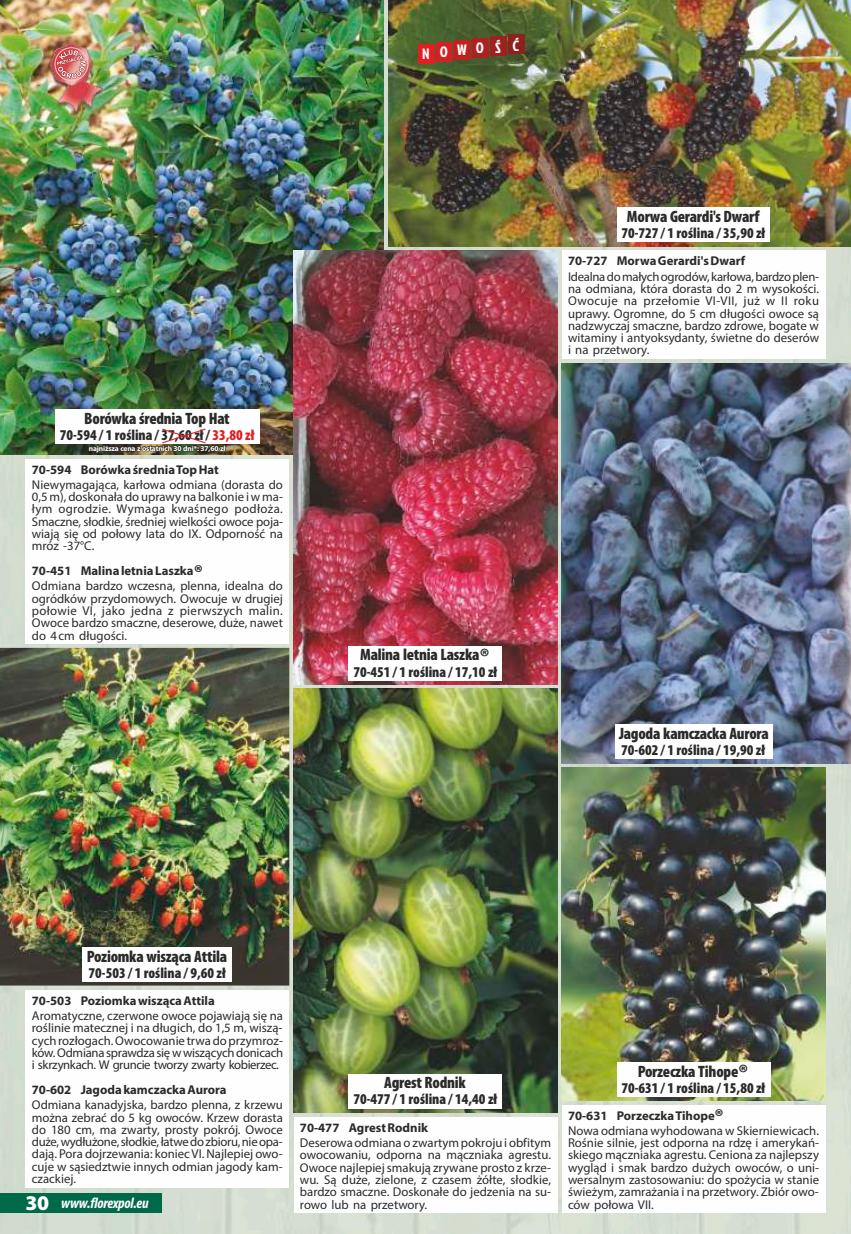
<style>
.page{position:relative;width:851px;height:1234px;background:#fff}
.page>*{position:absolute;margin:0;border:0;box-sizing:border-box;transform-origin:0 0}
.t1{font:700 20.25px "Myriad Pro";color:#2a2a29}
.t2{font:900 condensed 16.5px "Myriad Pro";letter-spacing:-.015em;color:#2a2a29}
.t3{font:900 condensed 15px "Myriad Pro";color:#2a2a29}
.t4{font:italic 700 condensed 15px "Myriad Pro";letter-spacing:-.015em;color:#fefefe}
.t5{font:15px "Jockey One";letter-spacing:.68em;color:#fefefe}
.t6{font:12.75px/12.3px "Myriad Pro";color:#2a2a29;text-align:justify}
.t7{font:700 12.75px "Myriad Pro";color:#2a2a29}
.t8{font:700 7.5px "Myriad Pro";letter-spacing:-.02em;color:#fefefe}
.s1{color:#e21e23}
.s2{font-weight:700;font-stretch:normal;font-size:22.5px}
.s3{font-weight:900;font-style:normal;font-stretch:normal;font-size:21px}
</style>
<div class="page">
<img style="left:0;top:0;width:850px;height:1233px">
<div style="left:561px;top:250px;width:264px;height:109px;background:#fefefe"></div>
<img style="left:0;top:647px;width:289px;height:338px">
<div style="left:83px;top:947px;width:149px;height:34px;background:#fefefe"></div>
<div style="left:0;top:1193px;width:161px;height:19px;background:#006947"></div>
<img style="left:561px;top:767px;width:264px;height:333px">
<div style="left:617px;top:1062px;width:153px;height:34px;background:#fefefe"></div>
<img style="left:388px;top:0;width:462px;height:246px">
<div style="left:617px;top:208px;width:152px;height:34px;background:#fefefe"></div>
<img style="left:0;top:0;width:383px;height:454px">
<div style="left:55px;top:409px;width:204px;height:34px;background:#fefefe"></div>
<div style="left:561px;top:1104px;width:264px;height:108px;background:#fefefe"></div>
<img style="left:293px;top:250px;width:264px;height:434px">
<div style="left:349px;top:646px;width:153px;height:34px;background:#fefefe"></div>
<div style="left:26px;top:458px;width:263px;height:185px;background:#fefefe"></div>
<img style="left:293px;top:688px;width:264px;height:424px">
<div style="left:349px;top:1073px;width:153px;height:34px;background:#fefefe"></div>
<div style="left:26px;top:989px;width:263px;height:197px;background:#fefefe"></div>
<div style="left:293px;top:1116px;width:264px;height:96px;background:#fefefe"></div>
<img style="left:561px;top:363px;width:289px;height:400px">
<div style="left:614px;top:724px;width:158px;height:34px;background:#fefefe"></div>
<div style="left:418px;top:44px;width:16px;height:20px;background:#e21e23"></div>
<div style="left:472px;top:38px;width:16px;height:20px;background:#ad2120"></div>
<div style="left:507px;top:34px;width:17px;height:20px;background:#8c211d"></div>
<div style="left:436px;top:42px;width:16px;height:20px;background:#d22023"></div>
<div style="left:489px;top:36px;width:17px;height:20px;background:#9c211f"></div>
<div style="left:454px;top:40px;width:16px;height:20px;background:#c12021"></div>
<svg style="left:161px;top:428px;width:45px;height:16px"></svg>
<img style="left:49px;top:42px;width:54px;height:75px">
<div style="left:55px;top:47px;width:33px;height:34px;border:1px solid #f2c9c3;border-radius:50%"></div>
<svg style="left:56px;top:49px;width:32px;height:31px"></svg>
<p class="t2" style="left:84px;top:411px;width:147px">Borówka średnia Top Hat</p>
<p class="t3" style="left:60px;top:429px;width:196px">70-594 / 1 roślina / 37,60 zł / <span class="s1">33,80 zł</span></p>
<p class="t8" style="left:89px;top:445px;width:138px">najniższa cena z ostatnich 30 dni*: 37,60 zł</p>
<p class="t7" style="left:32px;top:464px;width:188px">70-594 Borówka średnia Top Hat</p>
<p class="t6" style="left:32px;top:479px;width:252px">Niewymagająca, karłowa odmiana (dorasta do 0,5 m), doskonała do uprawy na balkonie i w ma&shy;łym ogrodzie. Wymaga kwaśnego podłoża.<br>Smaczne, słodkie, średniej wielkości owoce poja&shy;wiają się od połowy lata do IX. Odporność na mróz -37°C.</p>
<h1 class="t1" style="left:194px;top:563px;width:11px">®</h1>
<p class="t7" style="left:32px;top:565px;width:163px">70-451 Malina letnia Laszka</p>
<p class="t6" style="left:32px;top:581px;width:252px">Odmiana bardzo wczesna, plenna, idealna do ogródków przydomowych. Owocuje w drugiej połowie VI, jako jedna z pierwszych malin.<br>Owoce bardzo smaczne, deserowe, duże, nawet do 4 cm długości.</p>
<p class="t5" style="left:422px;top:38px;width:98px">NOWOŚĆ</p>
<p class="t2" style="left:627px;top:209px;width:134px">Morwa Gerardi's Dwarf</p>
<p class="t3" style="left:621px;top:227px;width:145px">70-727 / 1 roślina / 35,90 zł</p>
<p class="t7" style="left:568px;top:256px;width:179px">70-727 Morwa Gerardi's Dwarf</p>
<p class="t6" style="left:568px;top:271px;width:252px">Idealnadomałychogrodów,karłowa,bardzoplen&shy;na odmiana, która dorasta do 2 m wysokości.<br>Owocuje na przełomie VI-VII, już w II roku uprawy. Ogromne, do 5 cm długości owoce są nadzwyczaj smaczne, bardzo zdrowe, bogate w witaminy i antyoksydanty, świetne do deserów i na przetwory.</p>
<p class="t2" style="left:360px;top:648px;width:131px">Malina letnia Laszka<span class="s2">®</span></p>
<p class="t3" style="left:353px;top:665px;width:145px">70-451 / 1 roślina / 17,10 zł</p>
<p class="t2" style="left:619px;top:726px;width:151px">Jagoda kamczacka Aurora</p>
<p class="t3" style="left:621px;top:743px;width:145px">70-602 / 1 roślina / 19,90 zł</p>
<p class="t2" style="left:87px;top:948px;width:142px">Poziomka wisząca Attila</p>
<p class="t3" style="left:89px;top:966px;width:138px">70-503 / 1 roślina / 9,60 zł</p>
<p class="t7" style="left:32px;top:994px;width:184px">70-503 Poziomka wisząca Attila</p>
<p class="t6" style="left:32px;top:1010px;width:253px">Aromatyczne, czerwone owoce pojawiają się na roślinie matecznej i na długich, do 1,5 m, wiszą&shy;cych rozłogach. Owocowanie trwa do przymroz&shy;ków.Odmiana sprawdza sięwwiszącychdonicach i skrzynkach. W gruncie tworzy zwarty kobierzec.</p>
<p class="t7" style="left:32px;top:1084px;width:196px">70-602 Jagoda kamczacka Aurora</p>
<p class="t6" style="left:32px;top:1099px;width:252px">Odmiana kanadyjska, bardzo plenna, z krzewu można zebrać do 5 kg owoców. Krzew dorasta do 180 cm, ma zwarty, prosty pokrój. Owoce duże,wydłużone,słodkie,łatwedozbioru,nieopa&shy;dają. Pora dojrzewania: koniec VI. Najlepiej owo&shy;cuje w sąsiedztwie innych odmian jagody kam&shy;czackiej.</p>
<p class="t4" style="left:26px;top:1196px;width:125px"><span class="s3">30</span> www.florexpol.eu</p>
<p class="t2" style="left:384px;top:1075px;width:83px">Agrest Rodnik</p>
<p class="t3" style="left:353px;top:1092px;width:145px">70-477 / 1 roślina / 14,40 zł</p>
<p class="t7" style="left:300px;top:1121px;width:130px">70-477 Agrest Rodnik</p>
<p class="t6" style="left:300px;top:1137px;width:252px">Deserowa odmiana o zwartym pokroju i obfitym owocowaniu, odporna na mączniaka agrestu.<br>Owoce najlepiej smakują zrywane prosto z krze&shy;wu. Są duże, zielone, z czasem żółte, słodkie, bardzo smaczne. Doskonałe do jedzenia na su&shy;rowo lub na przetwory.</p>
<p class="t2" style="left:637px;top:1063px;width:112px">Porzeczka Tihope<span class="s2">®</span></p>
<p class="t3" style="left:621px;top:1081px;width:145px">70-631 / 1 roślina / 15,80 zł</p>
<h1 class="t1" style="left:714px;top:1107px;width:11px">®</h1>
<p class="t7" style="left:568px;top:1109px;width:148px">70-631 Porzeczka Tihope</p>
<p class="t6" style="left:568px;top:1125px;width:252px">Nowa odmiana wyhodowana w Skierniewicach.<br>Rośnie silnie, jest odporna na rdzę i amerykań&shy;skiego mączniaka agrestu. Ceniona za najlepszy wygląd i smak bardzo dużych owoców, o uni&shy;wersalnym zastosowaniu: do spożycia w stanie świeżym, zamrażania i na przetwory. Zbiór owo&shy;ców połowa VII.</p>
</div>
